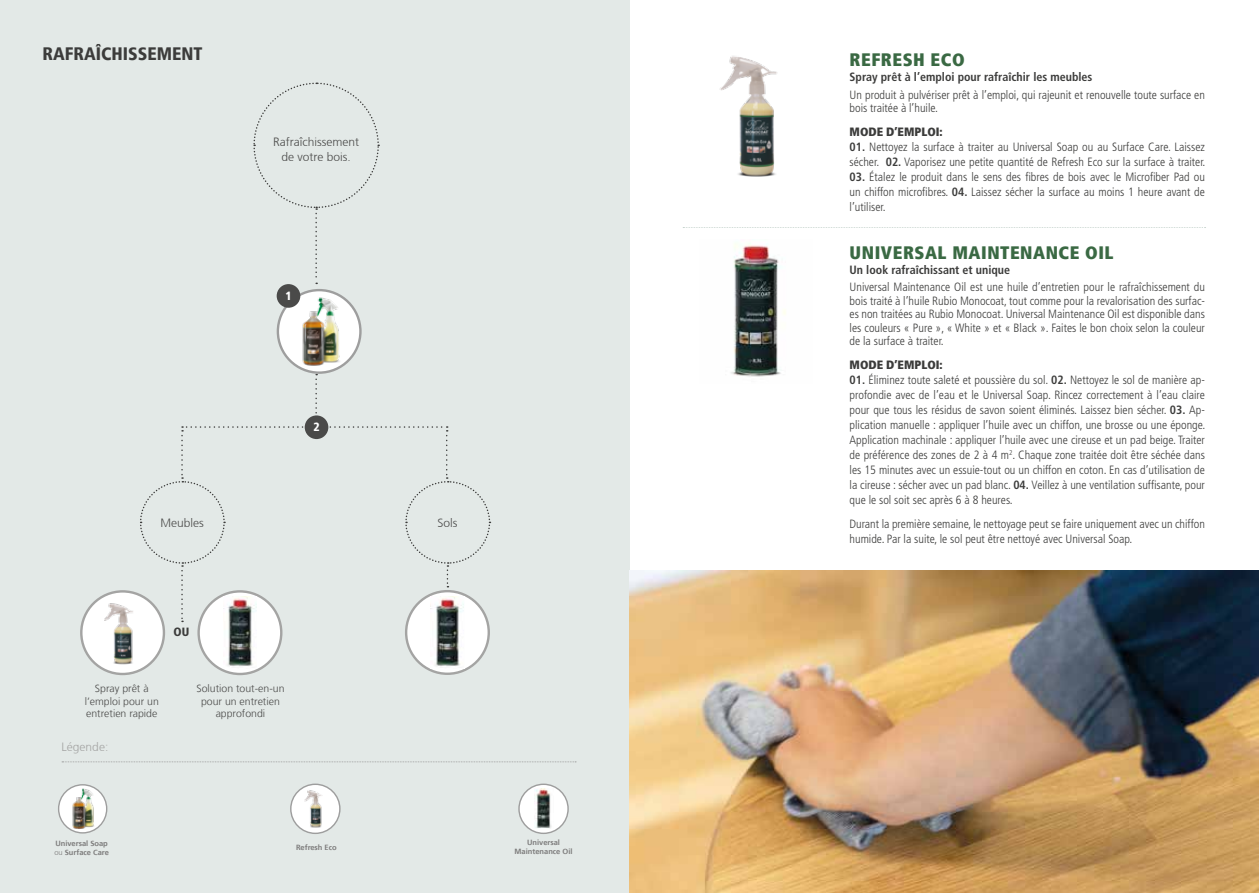
<style>
.page{position:relative;width:1259px;height:893px;background:#fff}
.page>*{position:absolute;margin:0;border:0;box-sizing:border-box;transform-origin:0 0}
.t1{font:900 condensed 18px "Frutiger LT";letter-spacing:.03em;color:#3a6943}
.t2{font:900 condensed 18px "Frutiger 77";color:#3c3c3b}
.t3{font:300 condensed 12px/15px "Frutiger LT Std";color:#3c3c3b}
.t4{font:700 condensed 12px "Frutiger LT Std";color:#3c3c3b}
.t5{font:300 12px/15px "Frutiger CE";color:#4a4a49;text-align:center}
.t6{font:900 condensed 12px "Frutiger LT";color:#3c3c3b}
.t7{font:300 12px "Frutiger CE";color:#a4a4a3}
.t8{font:900 condensed 12px "Frutiger LT Std";color:#fff}
.t9{font:900 condensed 12px "Frutiger LT Std";color:#3c3c3b}
.t10{font:300 10.5px/12.6px "Frutiger LT";color:#4a4a49;text-align:center}
.t11{font:700 7.5px/9px "Frutiger CE";color:#7c7b7b}
.s1{font-weight:300}
.s2{font-weight:700}
</style>
<div class="page">
<div style="left:0;top:0;width:629px;height:893px;background:#e3e9e7"></div>
<svg style="left:253px;top:82px;width:127px;height:202px"></svg>
<svg style="left:139px;top:374px;width:352px;height:248px"></svg>
<div style="left:278px;top:290px;width:82px;height:83px;background:#fff;border-radius:50%"></div>
<div style="left:277px;top:289px;width:85px;height:85px;border:2px solid #9e9e9e;border-radius:50%"></div>
<img style="left:293px;top:291px;width:52px;height:77px">
<div style="left:277px;top:284px;width:23px;height:24px;background:#4a4a49;border-radius:50%"></div>
<div style="left:81px;top:591px;width:83px;height:83px;background:#fff;border-radius:50%"></div>
<div style="left:80px;top:590px;width:85px;height:85px;border:2px solid #a4a4a3;border-radius:50%"></div>
<img style="left:104px;top:603px;width:29px;height:62px">
<div style="left:406px;top:591px;width:83px;height:83px;background:#fff;border-radius:50%"></div>
<div style="left:405px;top:590px;width:85px;height:85px;border:2px solid #a4a4a3;border-radius:50%"></div>
<div style="left:305px;top:415px;width:23px;height:24px;background:#4a4a49;border-radius:50%"></div>
<img style="left:290px;top:784px;width:50px;height:49px">
<svg style="left:62px;top:761px;width:514px;height:1px"></svg>
<svg style="left:59px;top:785px;width:48px;height:48px"></svg>
<div style="left:58px;top:784px;width:49px;height:50px;border:1px solid #9e9e9e;border-radius:50%"></div>
<img style="left:67px;top:786px;width:31px;height:44px">
<img style="left:720px;top:56px;width:57px;height:121px">
<img style="left:731px;top:243px;width:55px;height:134px">
<svg style="left:683px;top:227px;width:522px;height:1px"></svg>
<div style="left:519px;top:784px;width:49px;height:49px;background:#fff;border-radius:50%"></div>
<div style="left:518px;top:784px;width:51px;height:50px;border:1px solid #9e9e9e;border-radius:50%"></div>
<img style="left:534px;top:789px;width:18px;height:40px">
<img style="left:430px;top:597px;width:34px;height:69px">
<div style="left:199px;top:591px;width:82px;height:83px;background:#fff;border-radius:50%"></div>
<div style="left:197px;top:590px;width:85px;height:85px;border:2px solid #a4a4a3;border-radius:50%"></div>
<img style="left:223px;top:597px;width:34px;height:69px">
<img style="left:629px;top:570px;width:630px;height:323px">
<h1 class="t2" style="left:43px;top:43px;width:162px">RAFRAÎCHISSEMENT</h1>
<p class="t5" style="left:273px;top:135px;width:87px">Rafraîchissement de votre bois.</p>
<p class="t8" style="left:285px;top:288px;width:8px">1</p>
<p class="t8" style="left:313px;top:420px;width:8px">2</p>
<p class="t5" style="left:160px;top:515px;width:45px">Meubles</p>
<p class="t5" style="left:437px;top:515px;width:22px">Sols</p>
<p class="t9" style="left:173px;top:624px;width:18px">OU</p>
<p class="t10" style="left:85px;top:682px;width:76px">Spray prêt à l’emploi pour un entretien rapide</p>
<p class="t10" style="left:196px;top:682px;width:90px">Solution tout-en-un pour un entretien approfondi</p>
<p class="t7" style="left:62px;top:740px;width:48px">Légende:</p>
<p class="t11" style="left:54px;top:839px;width:56px">Universal Soap <span class="s1">ou</span> Surface Care</p>
<p class="t11" style="left:296px;top:843px;width:42px">Refresh Eco</p>
<p class="t11" style="left:514px;top:838px;width:59px;text-align:center">Universal<br>Maintenance Oil</p>
<h1 class="t1" style="left:849px;top:49px;width:117px">REFRESH ECO</h1>
<p class="t4" style="left:849px;top:70px;width:244px">Spray prêt à l’emploi pour rafraîchir les meubles</p>
<p class="t3" style="left:849px;top:88px;width:357px;line-height:13.5px">Un produit à pulvériser prêt à l’emploi, qui rajeunit et renouvelle toute surface en bois traitée à l’huile.</p>
<p class="t6" style="left:849px;top:125px;width:95px">MODE D’EMPLOI:</p>
<p class="t3" style="left:849px;top:140px;width:357px"><span class="s2">01.</span> Nettoyez la surface à traiter au Universal Soap ou au Surface Care. Laissez sécher. <span class="s2">02.</span> Vaporisez une petite quantité de Refresh Eco sur la surface à traiter.</p>
<p class="t3" style="left:849px;top:170px;width:357px;text-align:justify"><span class="s2">03.</span> Étalez le produit dans le sens des fibres de bois avec le Microfiber Pad ou un chiffon microfibres. <span class="s2">04.</span> Laissez sécher la surface au moins 1 heure avant de l’utiliser.</p>
<h1 class="t1" style="left:849px;top:241px;width:265px">UNIVERSAL MAINTENANCE OIL</h1>
<p class="t4" style="left:849px;top:262px;width:162px">Un look rafraîchissant et unique</p>
<p class="t3" style="left:849px;top:281px;width:357px;line-height:13.5px;text-align:justify">Universal Maintenance Oil est une huile d’entretien pour le rafraîchissement du bois traité à l’huile Rubio Monocoat, tout comme pour la revalorisation des surfac&shy;es non traitées au Rubio Monocoat. Universal Maintenance Oil est disponible dans les couleurs « Pure », « White » et « Black ». Faites le bon choix selon la couleur de la surface à traiter.</p>
<p class="t6" style="left:849px;top:358px;width:95px">MODE D’EMPLOI:</p>
<p class="t3" style="left:849px;top:373px;width:357px;text-align:justify"><span class="s2">01.</span> Éliminez toute saleté et poussière du sol. <span class="s2">02.</span> Nettoyez le sol de manière ap&shy;profondie avec de l’eau et le Universal Soap. Rincez correctement à l’eau claire pour que tous les résidus de savon soient éliminés. Laissez bien sécher. <span class="s2">03.</span> Ap&shy;plication manuelle : appliquer l’huile avec un chiffon, une brosse ou une éponge.<br>Application machinale : appliquer l’huile avec une cireuse et un pad beige. Traiter de préférence des zones de 2 à 4 m<sup>2</sup>. Chaque zone traitée doit être séchée dans les 15 minutes avec un essuie-tout ou un chiffon en coton. En cas d’utilisation de la cireuse : sécher avec un pad blanc. <span class="s2">04.</span> Veillez à une ventilation suffisante, pour que le sol soit sec après 6 à 8 heures.</p>
<p class="t3" style="left:849px;top:516px;width:357px">Durant la première semaine, le nettoyage peut se faire uniquement avec un chiffon humide. Par la suite, le sol peut être nettoyé avec Universal Soap.</p>
</div>
